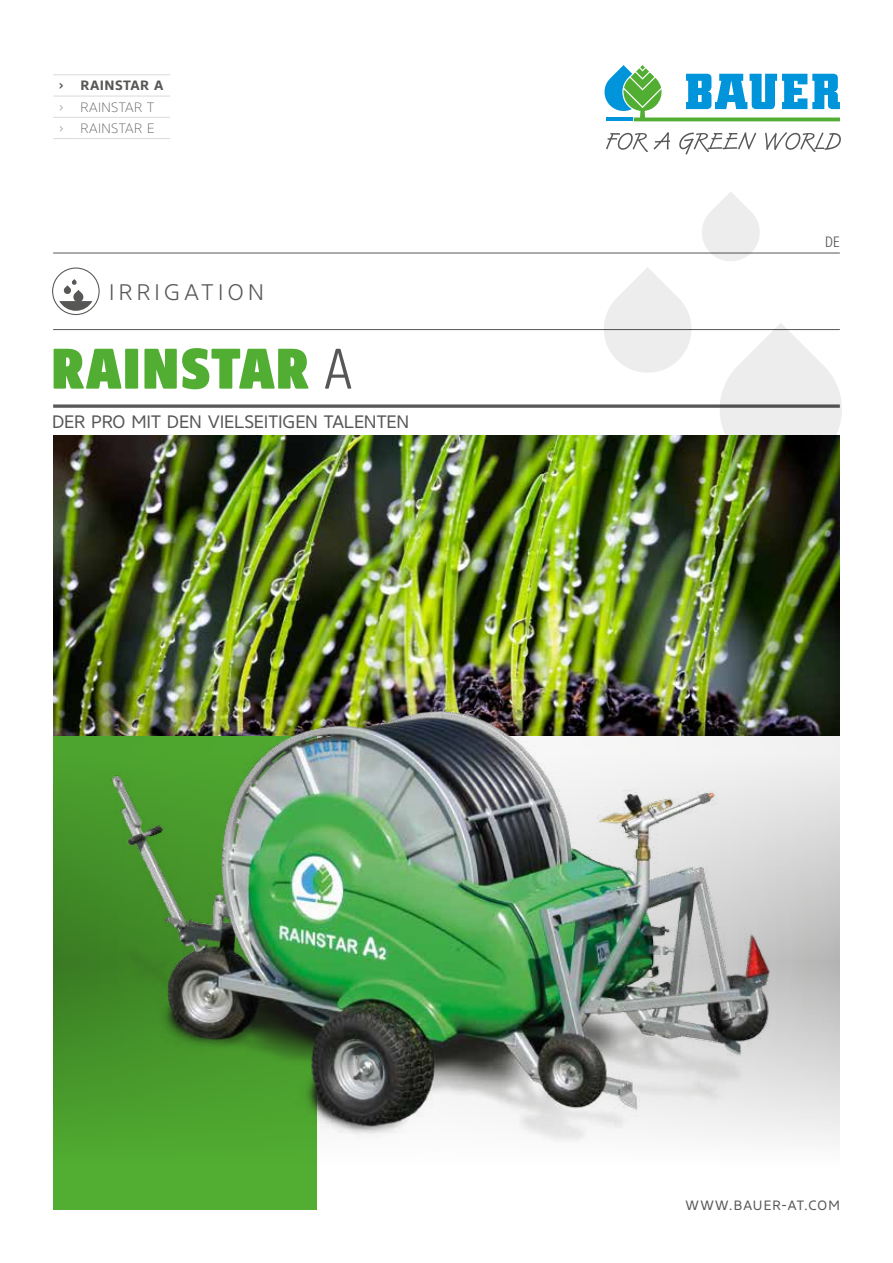
<style>
.page{position:relative;width:893px;height:1263px;background:#fff}
.page>*{position:absolute;margin:0;border:0;box-sizing:border-box;transform-origin:0 0}
.t1{font:900 57px "Core Sans NR97 Cn";letter-spacing:.015em;color:#52ae32}
.t2{font:300 22.5px "Core Sans NR35";letter-spacing:.195em;color:#575756}
.t3{font:18px "Core Sans NR45";letter-spacing:-.005em;color:#575756}
.t4{font:300 15px "Core Sans NR37 Cn";color:#575756}
.t5{font:13.5px/21.3px "Core Sans NR25 Extra Lt";letter-spacing:.03em;color:#575756}
.t6{font:13.5px "Core Sans NR45";letter-spacing:.085em;color:#575756}
.t7{font:700 13.5px "Core Sans NR65";letter-spacing:.03em;color:#575756}
.s1{font-family:"Core Sans NR37 Cn";font-weight:300;color:#575756}
</style>
<div class="page">
<div style="left:52px;top:735px;width:789px;height:433px;background:#575756;opacity:.16"></div>
<svg style="left:53px;top:736px;width:264px;height:474px;background:#499d2c"></svg>
<hr style="left:53px;top:329px;width:787px;height:1px;background:#575756">
<svg style="left:53px;top:404px;width:549px;height:4px;background:#737373"></svg>
<svg style="left:604px;top:65px;width:236px;height:56px"></svg>
<svg style="left:606px;top:132px;width:64px;height:20px"></svg>
<svg style="left:679px;top:132px;width:77px;height:23px"></svg>
<svg style="left:765px;top:132px;width:76px;height:20px"></svg>
<img style="left:53px;top:436px;width:787px;height:300px">
<hr style="left:53px;top:253px;width:787px;height:1px;background:#575756">
<svg style="left:52px;top:267px;width:48px;height:48px"></svg>
<svg style="left:602px;top:192px;width:240px;height:280px"></svg>
<img style="left:89px;top:687px;width:709px;height:483px">
<svg style="left:53px;top:74px;width:21px;height:1px"></svg>
<hr style="left:74px;top:74px;width:96px;height:1px;background:#dadada">
<svg style="left:53px;top:96px;width:21px;height:1px"></svg>
<hr style="left:74px;top:96px;width:96px;height:1px;background:#dadada">
<svg style="left:53px;top:117px;width:21px;height:1px"></svg>
<hr style="left:74px;top:117px;width:96px;height:1px;background:#dadada">
<svg style="left:53px;top:138px;width:21px;height:1px"></svg>
<hr style="left:74px;top:138px;width:96px;height:1px;background:#dadada">
<p class="t7" style="left:59px;top:77px;width:106px">› RAINSTAR A</p>
<p class="t5" style="left:59px;top:96px;width:97px">› RAINSTAR T › RAINSTAR E</p>
<p class="t2" style="left:109px;top:277px;width:156px">IRRIGATION</p>
<h1 class="t1" style="left:51px;top:332px;width:302px">RAINSTAR <span class="s1">A</span></h1>
<p class="t3" style="left:52px;top:410px;width:358px">DER PRO MIT DEN VIELSEITIGEN TALENTEN</p>
<p class="t4" style="left:825px;top:232px;width:16px">DE</p>
<p class="t6" style="left:685px;top:1196px;width:156px">WWW.BAUER-AT.COM</p>
</div>
